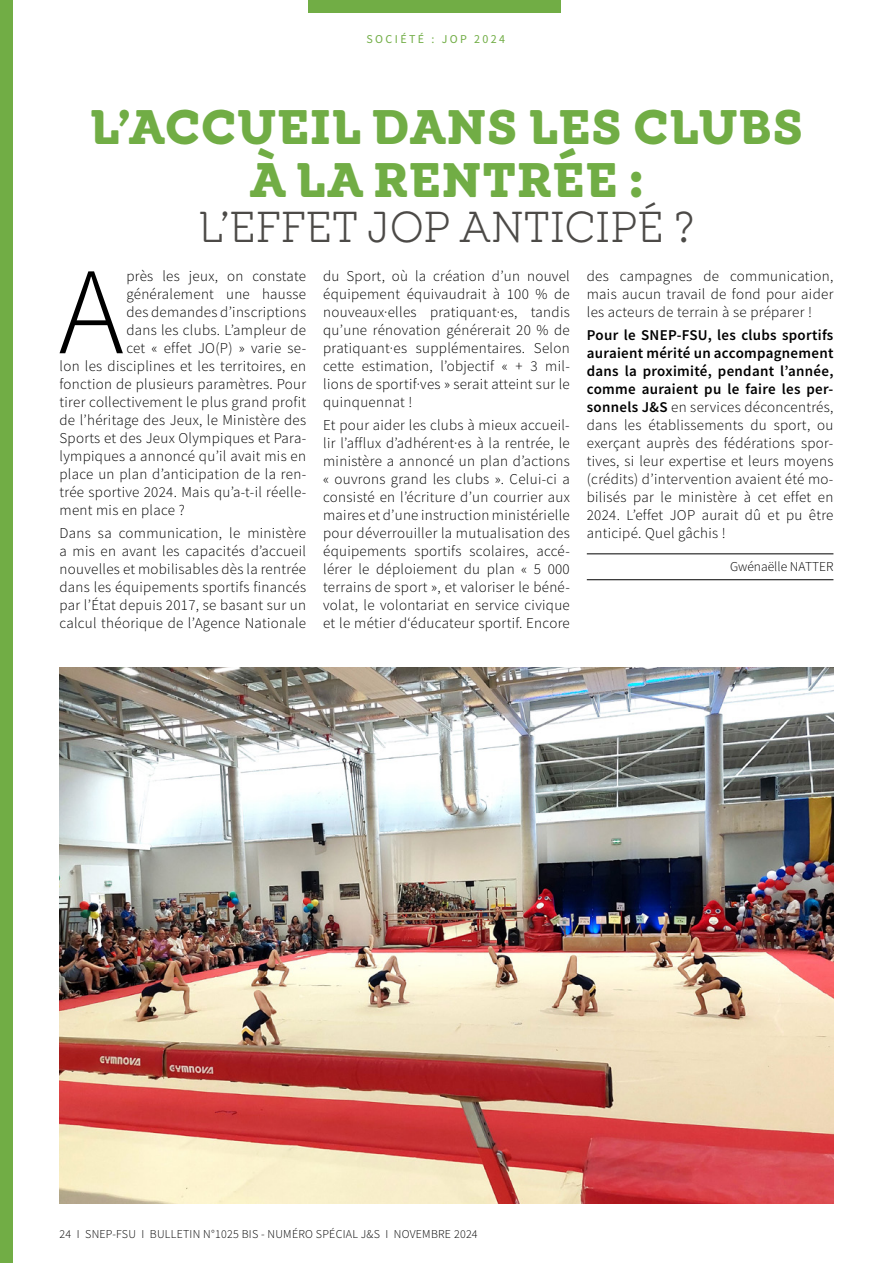
<style>
.page{position:relative;width:893px;height:1263px;background:#fff}
.page>*{position:absolute;margin:0;border:0;box-sizing:border-box;transform-origin:0 0}
.t1{font:300 124.2px "Source Sans Pro";color:#000}
.t2{font:700 49.5px/52.5px "Winden Alt";letter-spacing:.02em;color:#71ad45;text-align:center;scale:.96 1}
.t3{font:45px "Winden Alt";letter-spacing:.02em;color:#4c4a47;scale:.92 1}
.t4{font:300 15px/18px "Source Sans Pro";letter-spacing:.02em;color:#000;text-align:justify}
.t5{font:300 13.5px "Source Sans Pro";color:#000}
.t6{font:300 12px "Source Sans Pro";letter-spacing:.02em;color:#000}
.t7{font:12px "Source Sans Pro";letter-spacing:.2em;color:#71ad45}
.s1{font-weight:600}
</style>
<div class="page">
<hr style="left:587px;top:554px;width:246px;height:1px;background:#000">
<hr style="left:587px;top:579px;width:246px;height:1px;background:#000">
<img style="left:60px;top:668px;width:773px;height:535px">
<div style="left:308px;top:0;width:253px;height:13px;background:#71ad45"></div>
<div style="left:0;top:0;width:13px;height:1263px;background:#71ad45"></div>
<p class="t7" style="left:366px;top:31px;width:140px">SOCIÉTÉ : JOP 2024</p>
<h2 class="t2" style="left:90px;top:101px;width:744px">L’ACCUEIL DANS LES CLUBS<br>À LA RENTRÉE :</h2>
<h3 class="t3" style="left:199px;top:201px;width:540px">L’EFFET JOP ANTICIPÉ ?</h3>
<h1 class="t1" style="left:59px;top:236px;width:67px">A</h1>
<p class="t4" style="left:126px;top:267px;width:181px">près les jeux, on constate</p>
<p class="t4" style="left:323px;top:267px;width:248px">du Sport, où la création d’un nouvel équipement équivaudrait à 100 % de nouveaux·elles pratiquant·es, tandis qu’une rénovation générerait 20 % de pratiquant·es supplémentaires. Selon cette estimation, l’objectif « + 3 mil&shy;lions de sportif·ves » serait atteint sur le quinquennat !</p>
<p class="t4" style="left:323px;top:416px;width:248px">Et pour aider les clubs à mieux accueil&shy;lir l’afflux d’adhérent·es à la rentrée, le ministère a annoncé un plan d’actions « ouvrons grand les clubs ». Celui-ci a consisté en l’écriture d’un courrier aux maires et d’une instruction ministérielle pour déverrouiller la mutualisation des équipements sportifs scolaires, accé&shy;lérer le déploiement du plan « 5 000 terrains de sport », et valoriser le béné&shy;volat, le volontariat en service civique et le métier d‘éducateur sportif. Encore</p>
<p class="t4" style="left:587px;top:267px;width:248px">des campagnes de communication, mais aucun travail de fond pour aider les acteurs de terrain à se préparer !</p>
<p class="t4" style="left:587px;top:326px;width:248px"><span class="s1">Pour le SNEP-FSU, les clubs sportifs auraient mérité un accompagnement dans la proximité, pendant l’année, comme auraient pu le faire les per&shy;sonnels J&amp;S</span> en services déconcentrés, dans les établissements du sport, ou exerçant auprès des fédérations spor&shy;tives, si leur expertise et leurs moyens (crédits) d’intervention avaient été mo&shy;bilisés par le ministère à cet effet en 2024. L’effet JOP aurait dû et pu être anticipé. Quel gâchis !</p>
<p class="t5" style="left:730px;top:558px;width:105px">Gwénaëlle NATTER</p>
<p class="t4" style="left:126px;top:285px;width:181px">généralement une hausse</p>
<p class="t4" style="left:126px;top:303px;width:181px">des demandes d’inscriptions</p>
<p class="t4" style="left:126px;top:321px;width:181px">dans les clubs. L’ampleur de</p>
<p class="t4" style="left:126px;top:339px;width:181px">cet « effet JO(P) » varie se-</p>
<p class="t4" style="left:60px;top:357px;width:248px">lon les disciplines et les territoires, en</p>
<p class="t4" style="left:60px;top:375px;width:248px">fonction de plusieurs paramètres. Pour</p>
<p class="t4" style="left:60px;top:393px;width:248px">tirer collectivement le plus grand profit</p>
<p class="t4" style="left:60px;top:411px;width:248px">de l’héritage des Jeux, le Ministère des</p>
<p class="t4" style="left:60px;top:429px;width:248px">Sports et des Jeux Olympiques et Para-</p>
<p class="t4" style="left:60px;top:447px;width:248px">lympiques a annoncé qu’il avait mis en</p>
<p class="t4" style="left:60px;top:465px;width:248px">place un plan d’anticipation de la ren-</p>
<p class="t4" style="left:60px;top:483px;width:248px">trée sportive 2024. Mais qu’a-t-il réelle-</p>
<p class="t4" style="left:60px;top:501px;width:127px">ment mis en place ?</p>
<p class="t4" style="left:60px;top:524px;width:248px">Dans sa communication, le ministère a mis en avant les capacités d’accueil nouvelles et mobilisables dès la rentrée dans les équipements sportifs financés par l’État depuis 2017, se basant sur un calcul théorique de l’Agence Nationale</p>
<p class="t6" style="left:60px;top:1226px;width:420px">24 I SNEP-FSU I BULLETIN N°1025 BIS - NUMÉRO SPÉCIAL J&amp;S I NOVEMBRE 2024</p>
</div>
